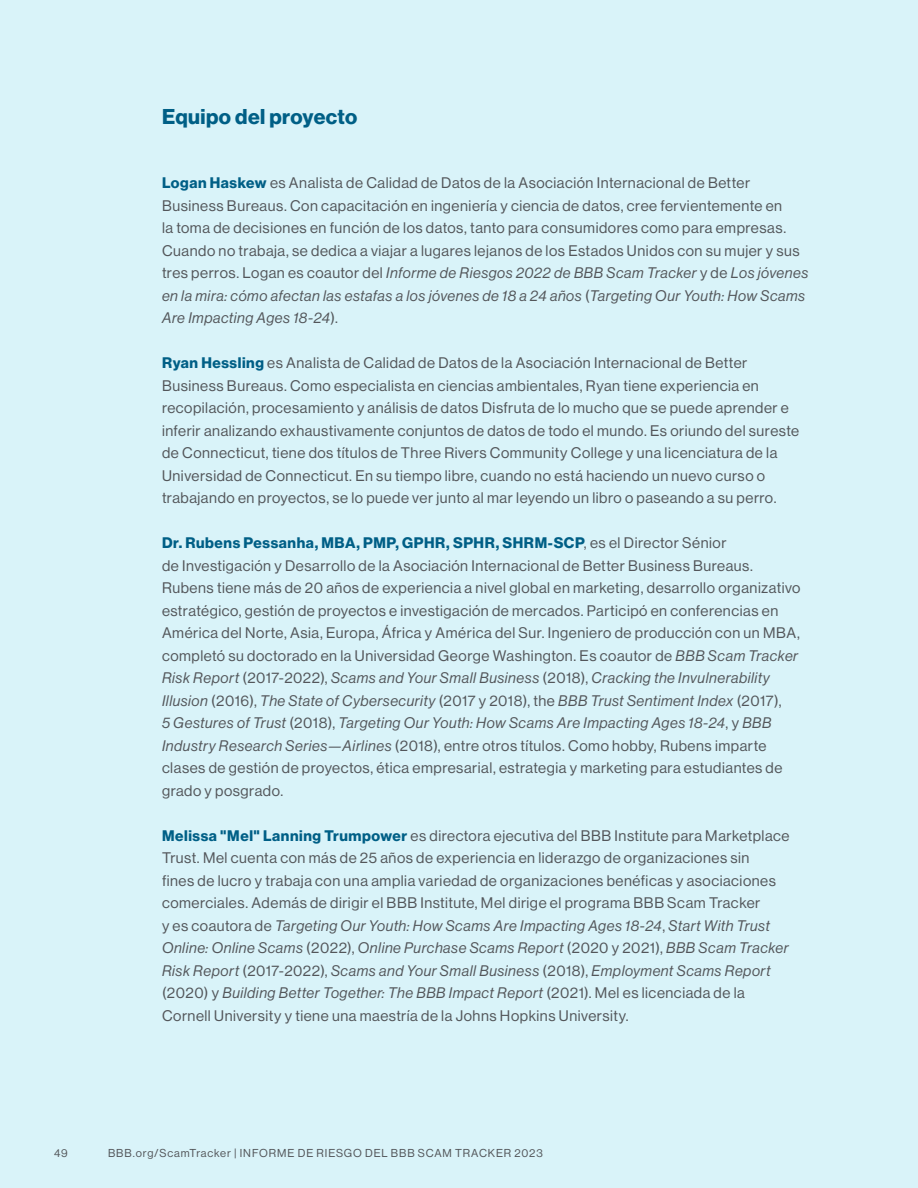
<style>
.page{position:relative;width:918px;height:1188px;background:#d9f3f9}
.page>*{position:absolute;margin:0;border:0;box-sizing:border-box;transform-origin:0 0}
.H2_-_Section_Headlines{font:21px "N Haas Grotesk DS Pro 75 Bd";letter-spacing:.02em;color:#005f86}
.Paragraph{font:15px/22.5px "N Haas Grotesk DS Pro 55 Rg";letter-spacing:.035em;color:#53565a}
.t1{font:11.25px "N Haas Grotesk DS Pro 55 Rg";letter-spacing:.08em;color:#53565a}
.s1{font-family:"N Haas Grotesk DS Pro 75 Bd";color:#005f86}
.s2{font-family:"N Haas Grotesk DS Pro 56 It"}
</style>
<div class="page">
<p class="H2_-_Section_Headlines" style="left:162px;top:105px;width:197px">Equipo del proyecto</p>
<p class="Paragraph" style="left:162px;top:172px;width:648px"><span class="s1">Logan Haskew</span> es Analista de Calidad de Datos de la Asociación Internacional de Better Business Bureaus. Con capacitación en ingeniería y ciencia de datos, cree fervientemente en<br>la toma de decisiones en función de los datos, tanto para consumidores como para empresas.<br>Cuando no trabaja, se dedica a viajar a lugares lejanos de los Estados Unidos con su mujer y sus tres perros. Logan es coautor del <span class="s2">Informe de Riesgos 2022 de BBB Scam Tracker</span> y de <span class="s2">Los jóvenes en la mira: cómo afectan las estafas a los jóvenes de 18 a 24 años</span> (<span class="s2">Targeting Our Youth: How Scams Are Impacting Ages 18-24</span>).</p>
<p class="Paragraph" style="left:162px;top:352px;width:639px"><span class="s1">Ryan Hessling</span> es Analista de Calidad de Datos de la Asociación Internacional de Better Business Bureaus. Como especialista en ciencias ambientales, Ryan tiene experiencia en recopilación, procesamiento y análisis de datos Disfruta de lo mucho que se puede aprender e inferir analizando exhaustivamente conjuntos de datos de todo el mundo. Es oriundo del sureste de Connecticut, tiene dos títulos de Three Rivers Community College y una licenciatura de la Universidad de Connecticut. En su tiempo libre, cuando no está haciendo un nuevo curso o trabajando en proyectos, se lo puede ver junto al mar leyendo un libro o paseando a su perro.</p>
<p class="Paragraph" style="left:162px;top:532px;width:640px"><span class="s1">Dr. Rubens Pessanha, MBA, PMP, GPHR, SPHR, SHRM-SCP</span>, es el Director Sénior<br>de Investigación y Desarrollo de la Asociación Internacional de Better Business Bureaus.<br>Rubens tiene más de 20 años de experiencia a nivel global en marketing, desarrollo organizativo estratégico, gestión de proyectos e investigación de mercados. Participó en conferencias en América del Norte, Asia, Europa, África y América del Sur. Ingeniero de producción con un MBA, completó su doctorado en la Universidad George Washington. Es coautor de <span class="s2">BBB Scam Tracker Risk Report</span> (2017-2022), <span class="s2">Scams and Your Small Business</span> (2018), <span class="s2">Cracking the Invulnerability Illusion</span> (2016), <span class="s2">The State of Cybersecurity</span> (2017 y 2018), the <span class="s2">BBB Trust Sentiment Index</span> (2017),<br><span class="s2">5 Gestures of Trust</span> (2018), <span class="s2">Targeting Our Youth: How Scams Are Impacting Ages 18-24</span>, y <span class="s2">BBB Industry Research Series—Airlines</span> (2018), entre otros títulos. Como hobby, Rubens imparte clases de gestión de proyectos, ética empresarial, estrategia y marketing para estudiantes de grado y posgrado.</p>
<p class="Paragraph" style="left:162px;top:824px;width:629px"><span class="s1">Melissa "Mel" Lanning Trumpower</span> es directora ejecutiva del BBB Institute para Marketplace Trust. Mel cuenta con más de 25 años de experiencia en liderazgo de organizaciones sin<br>fines de lucro y trabaja con una amplia variedad de organizaciones benéficas y asociaciones comerciales. Además de dirigir el BBB Institute, Mel dirige el programa BBB Scam Tracker<br>y es coautora de <span class="s2">Targeting Our Youth: How Scams Are Impacting Ages 18-24</span>, <span class="s2">Start With Trust Online: Online Scams</span> (2022), <span class="s2">Online Purchase Scams Report</span> (2020 y 2021), <span class="s2">BBB Scam Tracker Risk Report</span> (2017-2022), <span class="s2">Scams and Your Small Business</span> (2018), <span class="s2">Employment Scams Report </span>(2020) y <span class="s2">Building Better Together: The BBB Impact Report</span> (2021). Mel es licenciada de la Cornell University y tiene una maestría de la Johns Hopkins University.</p>
<p class="t1" style="left:54px;top:1146px;width:15px">49</p>
<p class="t1" style="left:108px;top:1146px;width:436px">BBB.org/ScamTracker | INFORME DE RIESGO DEL BBB SCAM TRACKER 2023</p>
</div>
